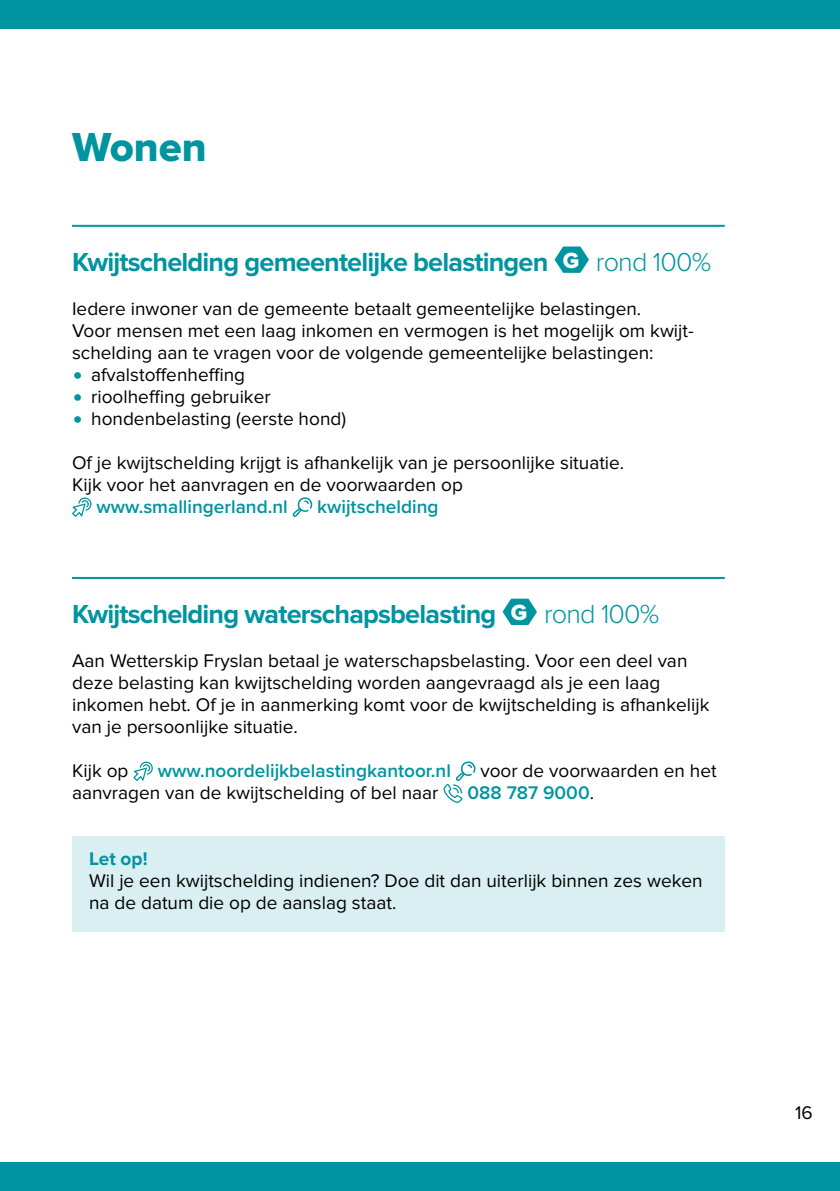
<style>
.page{position:relative;width:840px;height:1191px;background:#fff}
.page>*{position:absolute;margin:0;border:0;box-sizing:border-box;transform-origin:0 0}
.t1{font:42px "Proxima Nova Extrabld";color:#0094a1}
.t2{font:700 27px "Proxima Nova";letter-spacing:-.03em;color:#0094a1}
.t3{font:19px/22px "Proxima Nova";color:#000}
.t4{font:600 19px "Proxima Nova";color:#0094a1}
.t5{font:700 19px "Proxima Nova";color:#0094a1}
.s1{font-family:"Proxima Nova Extrabld";font-weight:400;font-size:22.8px;color:#fff}
.s2{font-weight:300}
.s3{font-size:31px;color:#0094a1}
.s4{font-weight:400;color:#000}
</style>
<div class="page">
<div style="left:72px;top:836px;width:652px;height:96px;background:#d9eff1"></div>
<hr style="left:72px;top:225px;width:652px;height:2px;background:#0094a1">
<svg style="left:554px;top:246px;width:34px;height:27px"></svg>
<svg style="left:72px;top:497px;width:20px;height:20px"></svg>
<svg style="left:292px;top:497px;width:20px;height:20px"></svg>
<hr style="left:72px;top:577px;width:652px;height:2px;background:#0094a1">
<svg style="left:502px;top:598px;width:34px;height:27px"></svg>
<svg style="left:133px;top:761px;width:20px;height:20px"></svg>
<svg style="left:443px;top:761px;width:32px;height:42px"></svg>
<div style="left:0;top:0;width:839px;height:28px;background:#0094a1"></div>
<div style="left:0;top:1162px;width:839px;height:29px;background:#0094a1"></div>
<h1 class="t1" style="left:72px;top:128px;width:136px">Wonen</h1>
<h2 class="t2" style="left:72px;top:246px;width:640px">Kwijtschelding gemeentelijke belastingen <span class="s1">G</span> <span class="s2">rond 100%</span></h2>
<p class="t3" style="left:72px;top:298px;width:623px">Iedere inwoner van de gemeente betaalt gemeentelijke belastingen.<br>Voor mensen met een laag inkomen en vermogen is het mogelijk om kwijt&shy;schelding aan te vragen voor de volgende gemeentelijke belastingen:</p>
<p class="t3" style="left:72px;top:364px;width:174px"><span class="s3">•</span> afvalstoffenheffing</p>
<p class="t3" style="left:72px;top:386px;width:200px"><span class="s3">•</span> rioolheffing gebruiker</p>
<p class="t3" style="left:72px;top:408px;width:275px"><span class="s3">•</span> hondenbelasting (eerste hond)</p>
<p class="t3" style="left:72px;top:452px;width:551px">Of je kwijtschelding krijgt is afhankelijk van je persoonlijke situatie.<br>Kijk voor het aanvragen en de voorwaarden op</p>
<p class="t4" style="left:96px;top:492px;width:193px">www.smallingerland.nl</p>
<p class="t4" style="left:317px;top:492px;width:123px">kwijtschelding</p>
<h2 class="t2" style="left:72px;top:598px;width:588px">Kwijtschelding waterschapsbelasting <span class="s1">G</span> <span class="s2">rond 100%</span></h2>
<p class="t3" style="left:72px;top:650px;width:638px">Aan Wetterskip Fryslan betaal je waterschapsbelasting. Voor een deel van deze belasting kan kwijtschelding worden aangevraagd als je een laag inkomen hebt. Of je in aanmerking komt voor de kwijtschelding is afhankelijk van je persoonlijke situatie.</p>
<p class="t3" style="left:72px;top:760px;width:58px">Kijk op</p>
<p class="t4" style="left:158px;top:756px;width:294px">www.noordelijkbelastingkantoor.nl</p>
<p class="t3" style="left:480px;top:760px;width:238px">voor de voorwaarden en het</p>
<p class="t3" style="left:72px;top:782px;width:368px">aanvragen van de kwijtschelding of bel naar</p>
<p class="t4" style="left:467px;top:778px;width:126px">088 787 9000<span class="s4">.</span></p>
<p class="t5" style="left:89px;top:847px;width:60px">Let op!</p>
<p class="t3" style="left:89px;top:870px;width:614px">Wil je een kwijtschelding indienen? Doe dit dan uiterlijk binnen zes weken na de datum die op de aanslag staat.</p>
<p class="t3" style="left:794px;top:1102px;width:19px">16</p>
</div>
